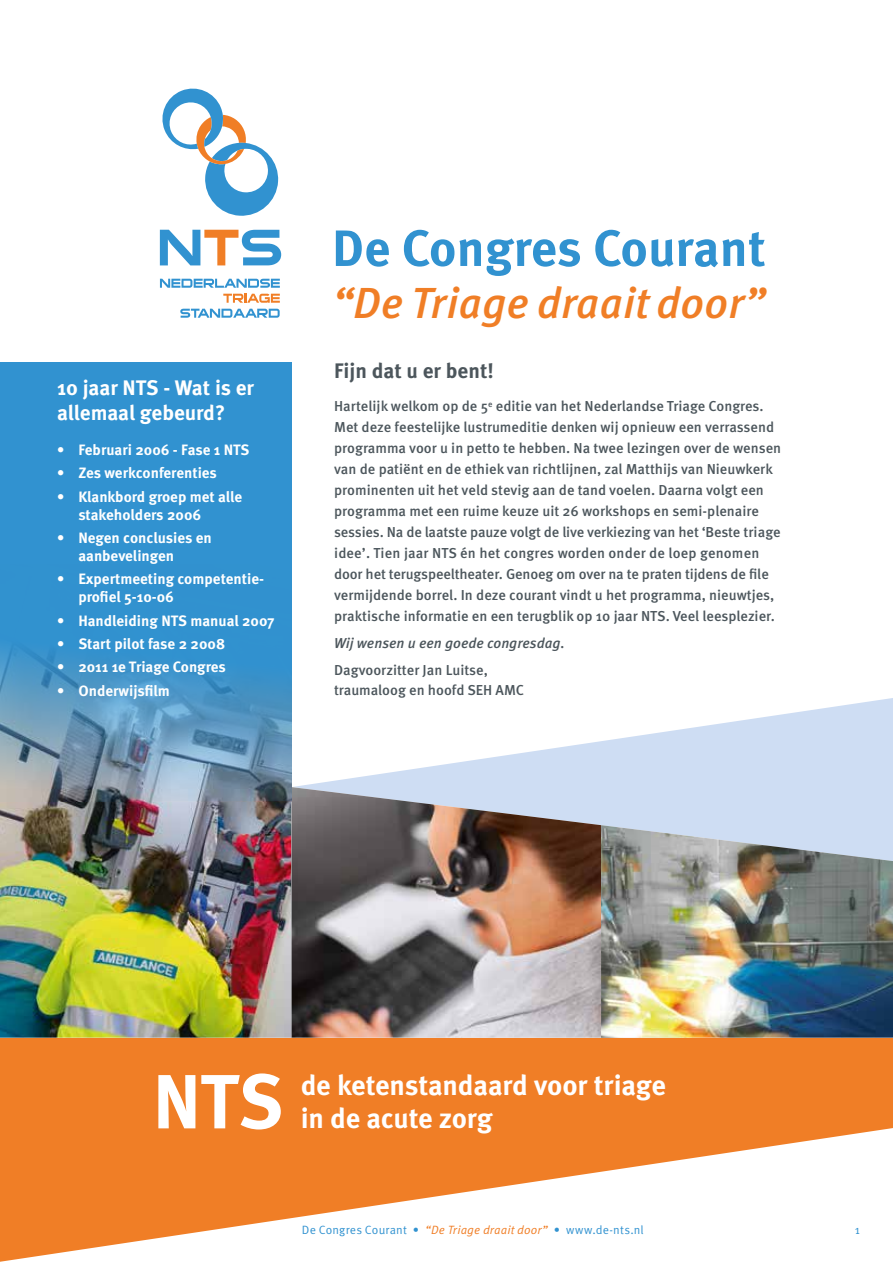
<style>
.page{position:relative;width:893px;height:1263px;background:#fff}
.page>*{position:absolute;margin:0;border:0;box-sizing:border-box;transform-origin:0 0}
.t1{font:700 76.65px "Meta OT";color:#fff}
.t2{font:700 51px "Meta OT";color:#3192d0}
.t3{font:italic 500 43.5px "Meta OT";color:#f07e26}
.t4{font:700 28.05px/33.8px "Meta OT";letter-spacing:-.01em;color:#fff}
.t5{font:700 21px/25.2px "Meta OT";color:#fff}
.t6{font:700 21px "Meta OT";color:#4c565c}
.t7{font:700 15px/18px "Meta OT";color:#fff}
.t8{font:500 14.4px/21px "Meta OT";color:#4c565c}
.t9{font:italic 500 14.4px "Meta OT";color:#4c565c}
.t10{font:12px "Meta OT Norm";letter-spacing:.015em;color:#3192d0}
.s1{font-family:"Meta OT Norm Ita";color:#f07e26}
</style>
<div class="page">
<div style="left:0;top:362px;width:291px;height:462px;background:#3192d0"></div>
<svg style="left:0;top:698px;width:893px;height:340px;fill:#ceddf3"></svg>
<svg style="left:0;top:1038px;width:893px;height:224px;fill:#f07e26"></svg>
<img style="left:0;top:751px;width:292px;height:286px">
<img style="left:292px;top:787px;width:309px;height:250px">
<img style="left:601px;top:825px;width:292px;height:212px">
<img style="left:0;top:648px;width:291px;height:153px">
<svg style="left:160px;top:279px;width:120px;height:9px"></svg>
<svg style="left:223px;top:294px;width:57px;height:9px"></svg>
<svg style="left:180px;top:309px;width:100px;height:9px"></svg>
<svg style="left:160px;top:230px;width:121px;height:35px"></svg>
<svg style="left:162px;top:88px;width:117px;height:128px"></svg>
<h3 class="t5" style="left:57px;top:376px;width:199px">10 jaar NTS - Wat is er allemaal gebeurd?</h3>
<p class="t7" style="left:57px;top:441px;width:194px">• Februari 2006 - Fase 1 NTS</p>
<p class="t7" style="left:57px;top:465px;width:161px">• Zes werkconferenties</p>
<p class="t7" style="left:78px;top:488px;width:165px;text-indent:-21px">• Klankbord groep met alle stakeholders 2006</p>
<p class="t7" style="left:78px;top:529px;width:135px;text-indent:-21px">• Negen conclusies en aanbevelingen</p>
<p class="t7" style="left:78px;top:570px;width:187px;text-indent:-21px">• Expertmeeting competentie&shy;profiel 5-10-06</p>
<p class="t7" style="left:57px;top:612px;width:219px">• Handleiding NTS manual 2007</p>
<p class="t7" style="left:57px;top:635px;width:170px">• Start pilot fase 2 2008</p>
<p class="t7" style="left:57px;top:658px;width:170px">• 2011 1e Triage Congres</p>
<p class="t7" style="left:57px;top:682px;width:114px">• Onderwijsfilm</p>
<h2 class="t2" style="left:332px;top:218px;width:435px">De Congres Courant</h2>
<h3 class="t3" style="left:332px;top:277px;width:435px">“De Triage draait door”</h3>
<h3 class="t6" style="left:334px;top:358px;width:161px">Fijn dat u er bent!</h3>
<p class="t8" style="left:334px;top:396px;width:449px">Hartelijk welkom op de 5<sup>e</sup> editie van het Nederlandse Triage Congres.<br>Met deze feestelijke lustrumeditie denken wij opnieuw een verrassend programma voor u in petto te hebben. Na twee lezingen over de wensen van de patiënt en de ethiek van richtlijnen, zal Matthijs van Nieuwkerk prominenten uit het veld stevig aan de tand voelen. Daarna volgt een programma met een ruime keuze uit 26 workshops en semi-plenaire sessies. Na de laatste pauze volgt de live verkiezing van het ‘Beste triage idee’. Tien jaar NTS én het congres worden onder de loep genomen door het terugspeeltheater. Genoeg om over na te praten tijdens de file vermijdende borrel. In deze courant vindt u het programma, nieuwtjes, praktische informatie en een terugblik op 10 jaar NTS. Veel leesplezier.</p>
<p class="t9" style="left:334px;top:635px;width:232px">Wij wensen u een goede congresdag.</p>
<p class="t8" style="left:334px;top:661px;width:192px;line-height:19.5px">Dagvoorzitter Jan Luitse, traumaloog en hoofd SEH AMC</p>
<h1 class="t1" style="left:153px;top:1056px;width:132px">NTS</h1>
<h3 class="t4" style="left:301px;top:1069px;width:367px">de ketenstandaard voor triage in de acute zorg</h3>
<p class="t10" style="left:302px;top:1223px;width:343px">De Congres Courant • <span class="s1">“De Triage draait door”</span> • www.de-nts.nl</p>
<p class="t10" style="left:855px;top:1223px;width:7px">1</p>
</div>
